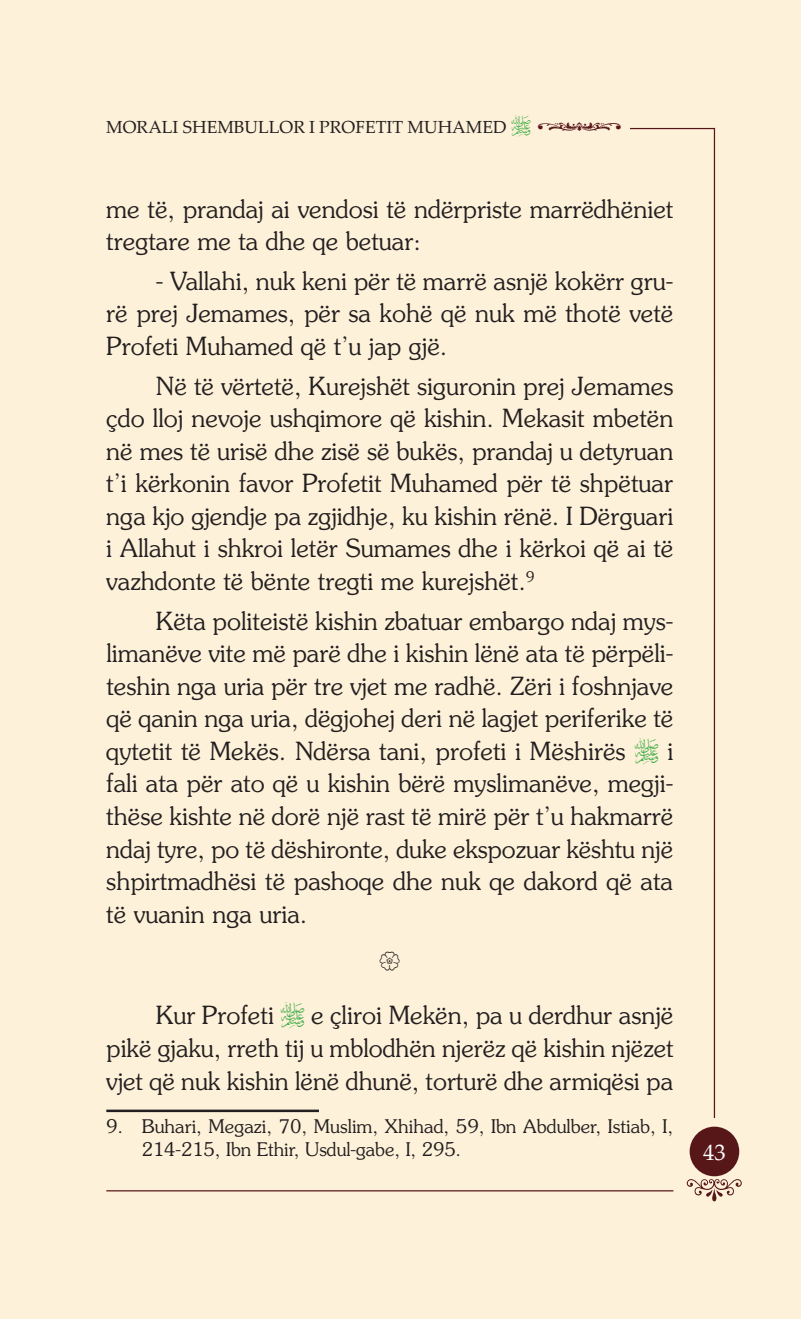
<style>
.page{position:relative;width:801px;height:1319px;background:#fff}
.page>*{position:absolute;margin:0;border:0;box-sizing:border-box;transform-origin:0 0}
.dipnot{font:300 25px/32.5px "Souvenir Std";color:#231f20;text-align:justify}
.t1{font:22.5px "Palatino Linotype";color:#fff}
.dipnot-2{font:300 18.75px/22.5px "Souvenir Std";color:#231f20}
.t2{font:17.5px "Palatino Linotype";color:#231f20}
.s1{font-family:"AGA Arabesque ERKAM";font-size:27.5px;color:#40ae49}
.s2{font-family:"AGA Arabesque ERKAM";font-weight:400;font-size:33.75px;color:#40ae49}
</style>
<div class="page">
<div style="left:0;top:0;width:801px;height:1318px;background:#fef1d9"></div>
<hr style="left:106px;top:1189px;width:567px;height:2px;background:#571719">
<hr style="left:714px;top:128px;width:1px;height:989px;background:#571719">
<div style="left:691px;top:1127px;width:47px;height:47px;background:#571719;border-radius:50%"></div>
<div style="left:689px;top:1126px;width:50px;height:50px;border:2px solid #571719;border-radius:50%"></div>
<hr style="left:630px;top:128px;width:84px;height:1px;background:#571719">
<hr style="left:106px;top:1109px;width:213px;height:2px;background:#231f20">
<p class="t2" style="left:106px;top:114px;width:426px">MORALI SHEMBULLOR I PROFETIT MUHAMED <span class="s1">R</span></p>
<p class="dipnot" style="left:106px;top:192px;width:568px">me të, prandaj ai vendosi të ndërpriste marrëdhëniet tregtare me ta dhe qe betuar:</p>
<p class="dipnot" style="left:106px;top:265px;width:568px;text-indent:50px">- Vallahi, nuk keni për të marrë asnjë kokërr gru&shy;rë prej Jemames, për sa kohë që nuk më thotë vetë Profeti Muhamed që t’u jap gjë.</p>
<p class="dipnot" style="left:106px;top:369px;width:569px;text-indent:50px">Në të vërtetë, Kurejshët siguronin prej Jemames çdo lloj nevoje ushqimore që kishin. Mekasit mbetën në mes të urisë dhe zisë së bukës, prandaj u detyruan t’i kërkonin favor Profetit Muhamed për të shpëtuar nga kjo gjendje pa zgjidhje, ku kishin rënë. I Dërguari i Allahut i shkroi letër Sumames dhe i kërkoi që ai të vazhdonte të bënte tregti me kurejshët.<sup>9</sup></p>
<p class="dipnot" style="left:106px;top:604px;width:569px;text-indent:50px">Këta politeistë kishin zbatuar embargo ndaj mys&shy;limanëve vite më parë dhe i kishin lënë ata të përpëli&shy;teshin nga uria për tre vjet me radhë. Zëri i foshnjave që qanin nga uria, dëgjohej deri në lagjet periferike të qytetit të Mekës. Ndërsa tani, profeti i Mëshirës <span class="s2">R</span> i fali ata për ato që u kishin bërë myslimanëve, megji&shy;thëse kishte në dorë një rast të mirë për t’u hakmarrë ndaj tyre, po të dëshironte, duke ekspozuar kështu një shpirtmadhësi të pashoqe dhe nuk qe dakord që ata të vuanin nga uria.</p>
<p class="dipnot" style="left:106px;top:999px;width:569px;text-indent:50px">Kur Profeti <span class="s2">R</span> e çliroi Mekën, pa u derdhur asnjë pikë gjaku, rreth tij u mblodhën njerëz që kishin njëzet vjet që nuk kishin lënë dhunë, torturë dhe armiqësi pa</p>
<p class="dipnot-2" style="left:142px;top:1115px;width:533px;text-indent:-35px">9. Buhari, Megazi, 70, Muslim, Xhihad, 59, Ibn Abdulber, Istiab, I,<br>214-215, Ibn Ethir, Usdul-gabe, I, 295.</p>
<p class="t1" style="left:703px;top:1135px;width:24px">43</p>
</div>
